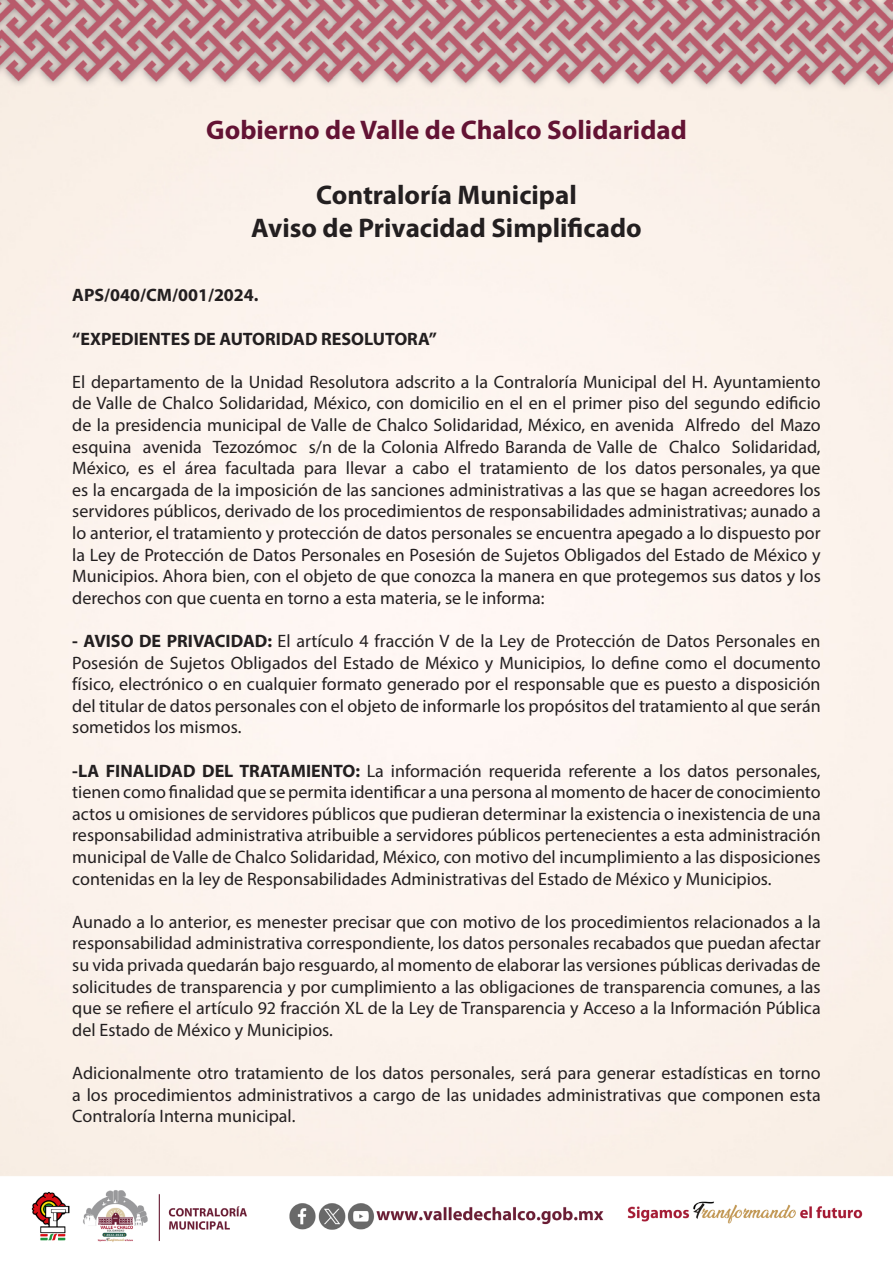
<style>
.page{position:relative;width:893px;height:1263px;background:#fff}
.page>*{position:absolute;margin:0;border:0;box-sizing:border-box;transform-origin:0 0}
.Estilo_de_párrafo_1{font:700 27px "Myriad Pro";color:#231f20}
.Estilo_de_párrafo_1-2{font:700 27px "Myriad Pro";color:#631334}
.Estilo_de_párrafo_1-3{font:18px/21.6px "Myriad Pro";color:#231f20;text-align:justify}
.Estilo_de_párrafo_1-4{font:700 18px "Myriad Pro";color:#231f20}
.s1{font-weight:700}
</style>
<div class="page">
<img style="left:0;top:0;width:893px;height:1242px">
<p class="Estilo_de_párrafo_1-2" style="left:206px;top:113px;width:482px">Gobierno de Valle de Chalco Solidaridad</p>
<p class="Estilo_de_párrafo_1" style="left:316px;top:177px;width:262px">Contraloría Municipal</p>
<p class="Estilo_de_párrafo_1" style="left:251px;top:210px;width:392px">Aviso de Privacidad Simplificado</p>
<p class="Estilo_de_párrafo_1-4" style="left:72px;top:284px;width:188px">APS/040/CM/001/2024.</p>
<p class="Estilo_de_párrafo_1-4" style="left:72px;top:327px;width:366px">“EXPEDIENTES DE AUTORIDAD RESOLUTORA”</p>
<p class="Estilo_de_párrafo_1-3" style="left:72px;top:371px;width:750px">El departamento de la Unidad Resolutora adscrito a la Contraloría Municipal del H. Ayuntamiento de Valle de Chalco Solidaridad, México, con domicilio en el en el primer piso del segundo edificio de la presidencia municipal de Valle de Chalco Solidaridad, México, en avenida Alfredo del Mazo esquina avenida Tezozómoc s/n de la Colonia Alfredo Baranda de Valle de Chalco Solidaridad, México, es el área facultada para llevar a cabo el tratamiento de los datos personales, ya que es la encargada de la imposición de las sanciones administrativas a las que se hagan acreedores los servidores públicos, derivado de los procedimientos de responsabilidades administrativas; aunado a lo anterior, el tratamiento y protección de datos personales se encuentra apegado a lo dispuesto por la Ley de Protección de Datos Personales en Posesión de Sujetos Obligados del Estado de México y Municipios. Ahora bien, con el objeto de que conozca la manera en que protegemos sus datos y los derechos con que cuenta en torno a esta materia, se le informa:</p>
<p class="Estilo_de_párrafo_1-3" style="left:72px;top:630px;width:750px"><span class="s1">- AVISO DE PRIVACIDAD:</span> El artículo 4 fracción V de la Ley de Protección de Datos Personales en Posesión de Sujetos Obligados del Estado de México y Municipios, lo define como el documento físico, electrónico o en cualquier formato generado por el responsable que es puesto a disposición del titular de datos personales con el objeto de informarle los propósitos del tratamiento al que serán sometidos los mismos.</p>
<p class="Estilo_de_párrafo_1-3" style="left:72px;top:759px;width:750px"><span class="s1">-LA FINALIDAD DEL TRATAMIENTO:</span> La información requerida referente a los datos personales, tienen como finalidad que se permita identificar a una persona al momento de hacer de conocimiento actos u omisiones de servidores públicos que pudieran determinar la existencia o inexistencia de una responsabilidad administrativa atribuible a servidores públicos pertenecientes a esta administración municipal de Valle de Chalco Solidaridad, México, con motivo del incumplimiento a las disposiciones contenidas en la ley de Responsabilidades Administrativas del Estado de México y Municipios.</p>
<p class="Estilo_de_párrafo_1-3" style="left:72px;top:911px;width:750px">Aunado a lo anterior, es menester precisar que con motivo de los procedimientos relacionados a la responsabilidad administrativa correspondiente, los datos personales recabados que puedan afectar su vida privada quedarán bajo resguardo, al momento de elaborar las versiones públicas derivadas de solicitudes de transparencia y por cumplimiento a las obligaciones de transparencia comunes, a las que se refiere el artículo 92 fracción XL de la Ley de Transparencia y Acceso a la Información Pública del Estado de México y Municipios.</p>
<p class="Estilo_de_párrafo_1-3" style="left:72px;top:1062px;width:750px">Adicionalmente otro tratamiento de los datos personales, será para generar estadísticas en torno a los procedimientos administrativos a cargo de las unidades administrativas que componen esta Contraloría Interna municipal.</p>
</div>
